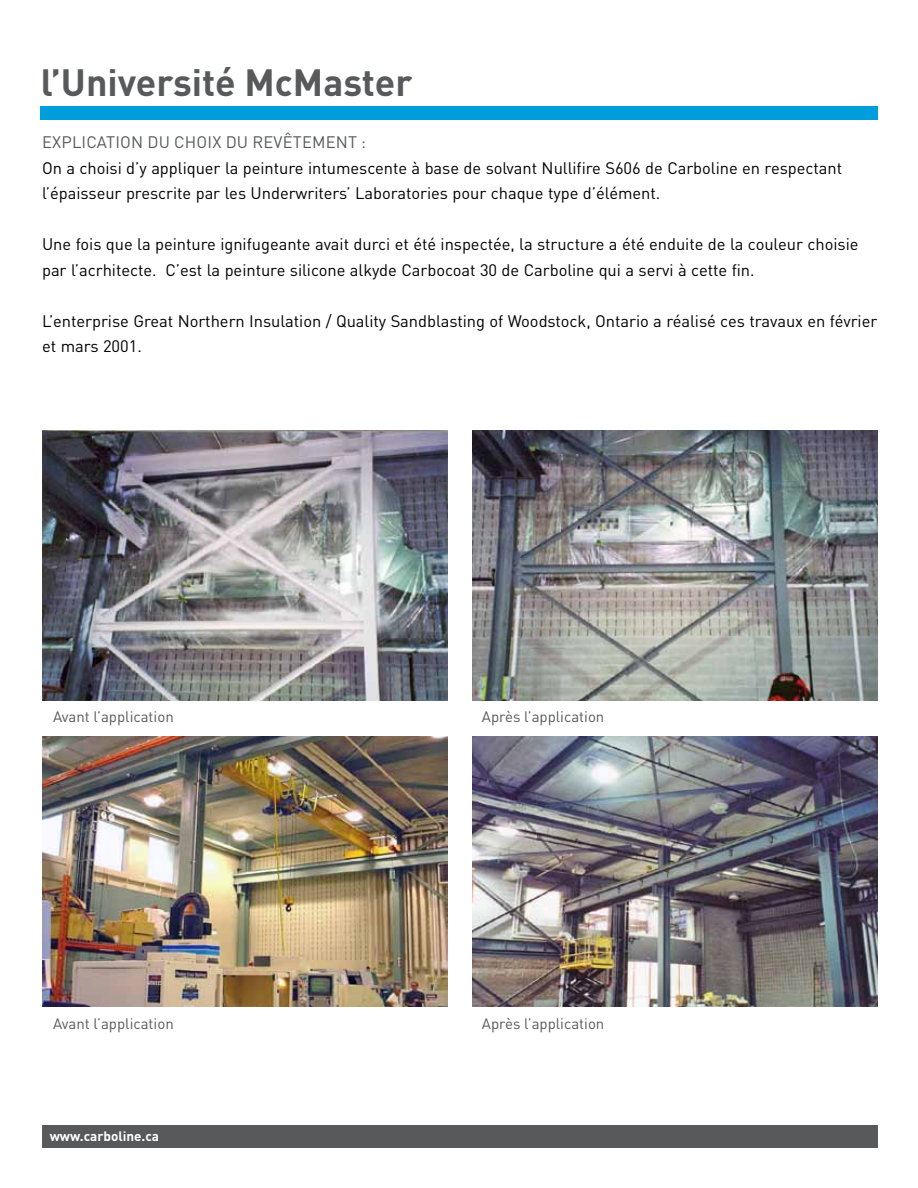
<style>
.page{position:relative;width:918px;height:1188px;background:#fff}
.page>*{position:absolute;margin:0;border:0;box-sizing:border-box;transform-origin:0 0}
.t1{font:700 37.5px "DIN Pro";color:#58595b}
.t2{font:16.5px/25.5px "DIN Pro";letter-spacing:-.005em;color:#000}
.t3{font:16.5px "DIN Pro";letter-spacing:.01em;color:#58595b}
.t4{font:15px "DIN Pro";color:#58595b}
.t5{font:700 13.5px "DIN Pro";color:#fff}
</style>
<div class="page">
<div style="left:42px;top:1125px;width:836px;height:23px;background:#58595b"></div>
<div style="left:40px;top:106px;width:838px;height:14px;background:#009ddc"></div>
<img style="left:42px;top:737px;width:405px;height:270px">
<img style="left:472px;top:737px;width:406px;height:270px">
<img style="left:42px;top:430px;width:405px;height:270px">
<img style="left:472px;top:430px;width:406px;height:270px">
<h1 class="t1" style="left:41px;top:51px;width:373px">l’Université McMaster</h1>
<p class="t3" style="left:42px;top:129px;width:326px">Explication du choix du revêtement :</p>
<p class="t2" style="left:42px;top:154px;width:802px">On a choisi d’y appliquer la peinture intumescente à base de solvant Nullifire S606 de Carboline en respectant l’épaisseur prescrite par les U nderwriters’ Laboratories pour chaque type d’élément.</p>
<p class="t2" style="left:42px;top:230px;width:818px">U ne fois que la peinture ignifugeante avait durci et été inspectée, la structure a été enduite de la couleur choisie par l’acrhitecte. C’est la peinture silicone alkyde Carbocoat 30 de Carboline qui a servi à cette fin.</p>
<p class="t2" style="left:42px;top:307px;width:837px">L’enterprise Great Northern I nsulation / Quality Sandblasting of Woodstock, Ontario a réalisé ces travaux en février et mars 2001.</p>
<p class="t4" style="left:53px;top:705px;width:122px">Avant l’application</p>
<p class="t4" style="left:482px;top:705px;width:124px">Après l’application</p>
<p class="t4" style="left:53px;top:1012px;width:122px">Avant l’application</p>
<p class="t4" style="left:482px;top:1012px;width:124px">Après l’application</p>
<p class="t5" style="left:50px;top:1125px;width:111px">www.carboline.ca</p>
</div>
